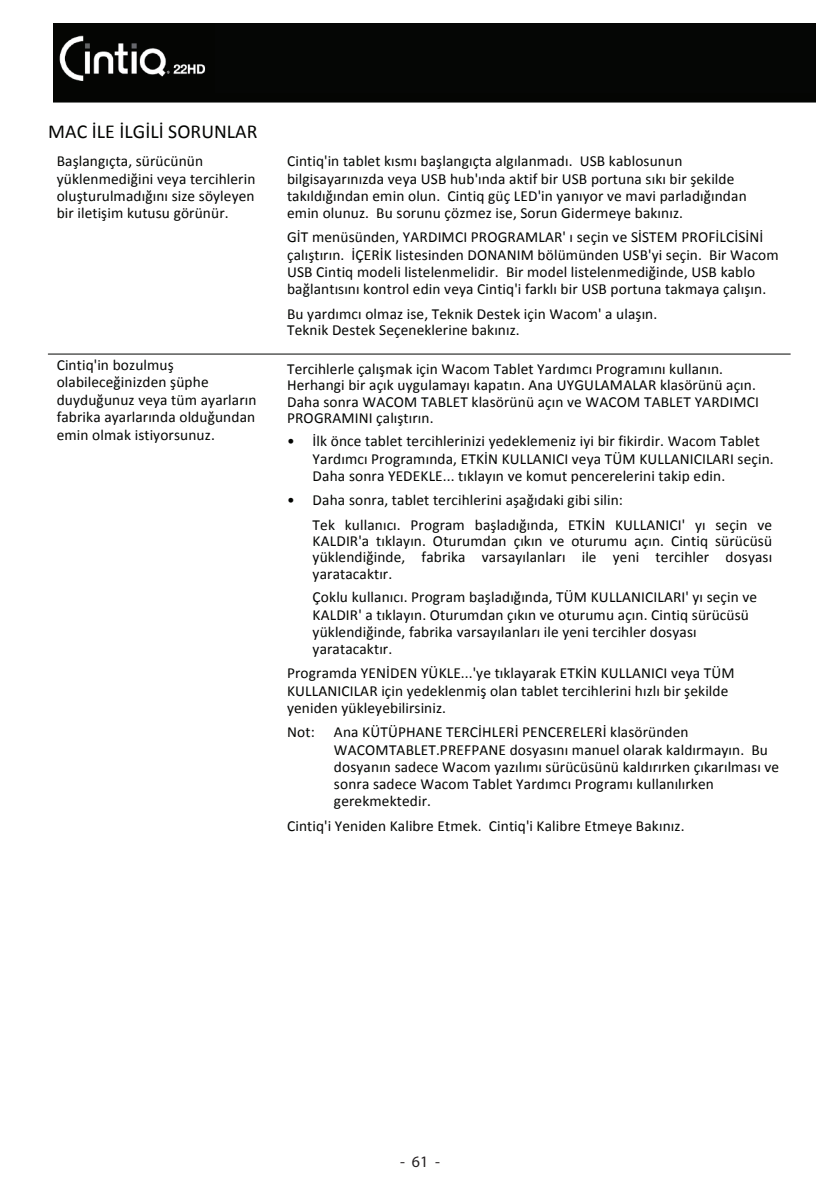
<style>
.page{position:relative;width:840px;height:1191px;background:#fff}
.page>*{position:absolute;margin:0;border:0;box-sizing:border-box;transform-origin:0 0}
.t1{font:19.8px "Calibri";letter-spacing:.005em;color:#040503}
.t2{font:16px "Myriad Pro";color:#231f20}
.t3{font:15.4px/17.2px "Calibri";letter-spacing:.01em;color:#040503}
</style>
<div class="page">
<img style="left:54px;top:23px;width:760px;height:80px">
<img style="left:55px;top:23px;width:161px;height:74px">
<hr style="left:48px;top:354px;width:741px;height:1px;background:#040503">
<div style="left:215px;top:23px;width:598px;height:70px;background:#050605"></div>
<p class="t1" style="left:48px;top:118px;width:211px">MAC İLE İLGİLİ SORUNLAR</p>
<p class="t3" style="left:57px;top:152px;width:200px">Başlangıçta, sürücünün yüklenmediğini veya tercihlerin oluşturulmadığını size söyleyen bir iletişim kutusu görünür.</p>
<p class="t3" style="left:57px;top:356px;width:201px">Cintiq'in bozulmuş olabileceğinizden şüphe duyduğunuz veya tüm ayarların fabrika ayarlarında olduğundan emin olmak istiyorsunuz.</p>
<p class="t3" style="left:287px;top:152px;width:461px">Cintiq'in tablet kısmı başlangıçta algılanmadı. USB kablosunun bilgisayarınızda veya USB hub'ında aktif bir USB portuna sıkı bir şekilde takıldığından emin olun. Cintiq güç LED'in yanıyor ve mavi parladığından emin olunuz. Bu sorunu çözmez ise, Sorun Gidermeye bakınız.</p>
<p class="t3" style="left:287px;top:228px;width:493px">GİT menüsünden, YARDIMCI PROGRAMLAR' ı seçin ve SİSTEM PROFİLCİSİNİ çalıştırın. İÇERİK listesinden DONANIM bölümünden USB'yi seçin. Bir Wacom USB Cintiq modeli listelenmelidir. Bir model listelenmediğinde, USB kablo bağlantısını kontrol edin veya Cintiq'i farklı bir USB portuna takmaya çalışın.</p>
<p class="t3" style="left:287px;top:305px;width:371px;line-height:16.4px">Bu yardımcı olmaz ise, Teknik Destek için Wacom' a ulaşın.<br>Teknik Destek Seçeneklerine bakınız.</p>
<p class="t3" style="left:287px;top:361px;width:473px;line-height:16.2px">Tercihlerle çalışmak için Wacom Tablet Yardımcı Programını kullanın.<br>Herhangi bir açık uygulamayı kapatın. Ana UYGULAMALAR klasörünü açın.<br>Daha sonra WACOM TABLET klasörünü açın ve WACOM TABLET YARDIMCI PROGRAMINI çalıştırın.</p>
<p class="t3" style="left:312px;top:433px;width:462px;text-indent:-26px">• İlk önce tablet tercihlerinizi yedeklemeniz iyi bir fikirdir. Wacom Tablet<br>Yardımcı Programında, ETKİN KULLANICI veya TÜM KULLANICILARI seçin.<br>Daha sonra YEDEKLE... tıklayın ve komut pencerelerini takip edin.</p>
<p class="t3" style="left:312px;top:488px;width:461px;line-height:24.6px;text-indent:-26px">• Daha sonra, tablet tercihlerini aşağıdaki gibi silin:<br>Tek kullanıcı. Program başladığında, ETKİN KULLANICI' yı seçin ve</p>
<p class="t3" style="left:312px;top:533px;width:461px;line-height:16.4px;text-align:justify">KALDIR'a tıklayın. Oturumdan çıkın ve oturumu açın. Cintiq sürücüsü yüklendiğinde, fabrika varsayılanları ile yeni tercihler dosyası yaratacaktır.</p>
<p class="t3" style="left:312px;top:588px;width:446px">Çoklu kullanıcı. Program başladığında, TÜM KULLANICILARI' yı seçin ve KALDIR' a tıklayın. Oturumdan çıkın ve oturumu açın. Cintiq sürücüsü yüklendiğinde, fabrika varsayılanları ile yeni tercihler dosyası yaratacaktır.</p>
<p class="t3" style="left:287px;top:664px;width:449px">Programda YENİDEN YÜKLE...'ye tıklayarak ETKİN KULLANICI veya TÜM<br>KULLANICILAR için yedeklenmiş olan tablet tercihlerini hızlı bir şekilde yeniden yükleyebilirsiniz.</p>
<p class="t3" style="left:287px;top:723px;width:29px">Not:</p>
<p class="t3" style="left:334px;top:723px;width:446px">Ana KÜTÜPHANE TERCİHLERİ PENCERELERİ klasöründen WACOMTABLET.PREFPANE dosyasını manuel olarak kaldırmayın. Bu dosyanın sadece Wacom yazılımı sürücüsünü kaldırırken çıkarılması ve sonra sadece Wacom Tablet Yardımcı Programı kullanılırken gerekmektedir.</p>
<p class="t3" style="left:287px;top:817px;width:399px">Cintiq'i Yeniden Kalibre Etmek. Cintiq'i Kalibre Etmeye Bakınız.</p>
<p class="t2" style="left:400px;top:1153px;width:41px">- 61 -</p>
</div>
